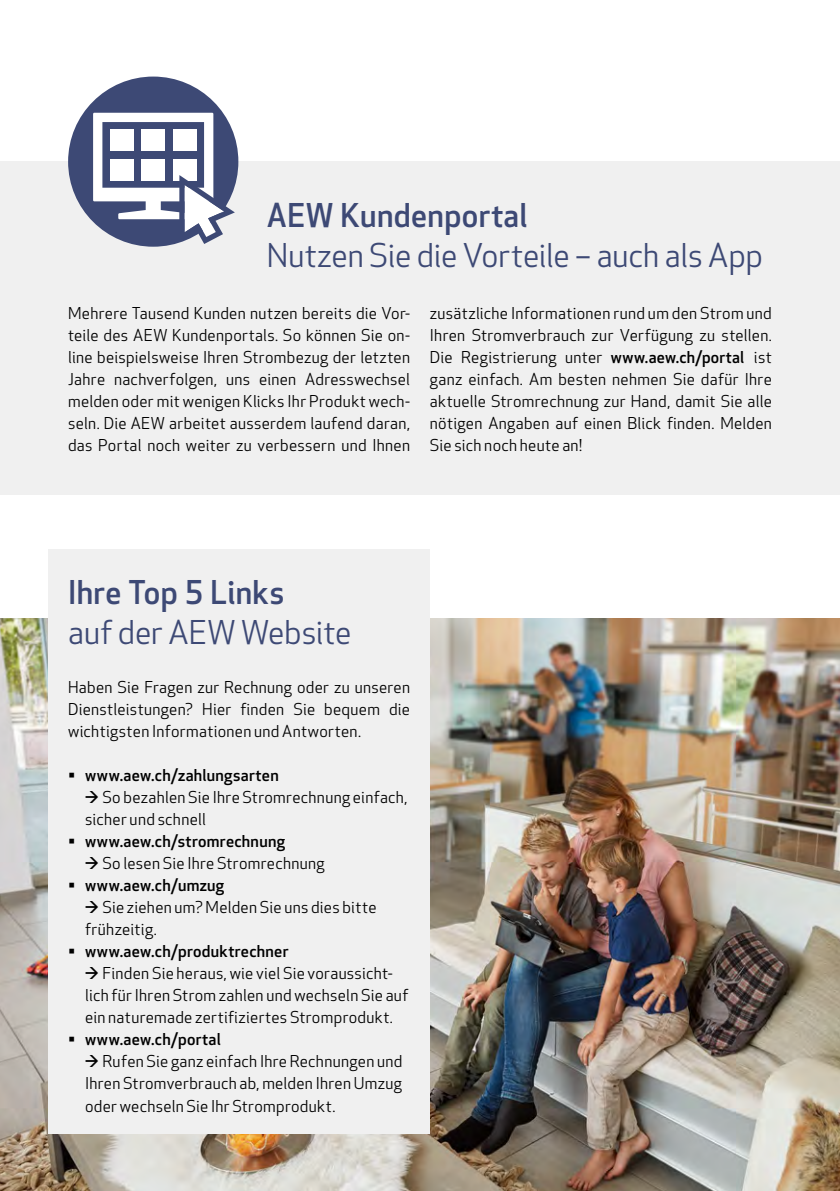
<style>
.page{position:relative;width:840px;height:1191px;background:#fff}
.page>*{position:absolute;margin:0;border:0;box-sizing:border-box;transform-origin:0 0}
._3_Titel{font:32px "Apex New";color:#3d4975}
._3_Titel-2{font:500 32px "Apex New";letter-spacing:.01em;color:#3d4975}
._1_Lauftext{font:16px/22px "Apex New";letter-spacing:.02em;color:#000;text-align:justify}
.t1{font:500 16px "Apex New";letter-spacing:.02em;color:#000}
.s1{font-weight:500}
</style>
<div class="page">
<img style="left:0;top:618px;width:839px;height:573px">
<div style="left:0;top:162px;width:839px;height:333px;background:#f0f0f0"></div>
<div style="left:68px;top:77px;width:170px;height:170px;background:#3d4975;border-radius:50%"></div>
<svg style="left:93px;top:113px;width:142px;height:131px"></svg>
<div style="left:48px;top:549px;width:381px;height:585px;background:#f0f0f0"></div>
<p class="_3_Titel-2" style="left:266px;top:197px;width:262px">AEW Kundenportal</p>
<p class="_3_Titel" style="left:266px;top:237px;width:497px">Nutzen Sie die Vorteile – auch als App</p>
<p class="_1_Lauftext" style="left:68px;top:303px;width:343px">Mehrere Tausend Kunden nutzen bereits die Vor&shy;teile des AEW Kundenportals. So können Sie on&shy;line beispielsweise Ihren Strombezug der letzten Jahre nachverfolgen, uns einen Adresswechsel melden oder mit wenigen Klicks Ihr Produkt wech&shy;seln. Die AEW arbeitet ausserdem laufend daran, das Portal noch weiter zu verbessern und Ihnen</p>
<p class="_1_Lauftext" style="left:429px;top:303px;width:343px">zusätzliche Informationen rund um den Strom und Ihren Stromverbrauch zur Verfügung zu stellen.<br>Die Registrierung unter <span class="s1">www.aew.ch/portal</span> ist ganz einfach. Am besten nehmen Sie dafür Ihre aktuelle Stromrechnung zur Hand, damit Sie alle nötigen Angaben auf einen Blick finden. Melden Sie sich noch heute an!</p>
<p class="_3_Titel-2" style="left:68px;top:574px;width:218px">Ihre Top 5 Links</p>
<p class="_3_Titel" style="left:68px;top:614px;width:285px">auf der AEW Website</p>
<p class="_1_Lauftext" style="left:68px;top:677px;width:343px">Haben Sie Fragen zur Rechnung oder zu unseren Dienstleistungen? Hier finden Sie bequem die wichtigsten Informationen und Antworten.</p>
<p class="t1" style="left:68px;top:766px;width:212px">▪ www.aew.ch/zahlungsarten</p>
<p class="_1_Lauftext" style="left:85px;top:787px;width:324px"><span class="s1">→</span> So bezahlen Sie Ihre Stromrechnung einfach, sicher und schnell</p>
<p class="t1" style="left:68px;top:832px;width:218px">▪ www.aew.ch/stromrechnung</p>
<p class="_1_Lauftext" style="left:85px;top:853px;width:241px"><span class="s1">→</span> So lesen Sie Ihre Stromrechnung</p>
<p class="t1" style="left:68px;top:876px;width:158px">▪ www.aew.ch/umzug</p>
<p class="_1_Lauftext" style="left:85px;top:897px;width:293px"><span class="s1">→</span> Sie ziehen um? Melden Sie uns dies bitte frühzeitig.</p>
<p class="t1" style="left:68px;top:942px;width:222px">▪ www.aew.ch/produktrechner</p>
<p class="_1_Lauftext" style="left:85px;top:963px;width:324px;text-align:left"><span class="s1">→</span> Finden Sie heraus, wie viel Sie voraussicht&shy;lich für Ihren Strom zahlen und wechseln Sie auf ein naturemade zertifiziertes Stromprodukt.</p>
<p class="t1" style="left:68px;top:1030px;width:154px">▪ www.aew.ch/portal</p>
<p class="_1_Lauftext" style="left:85px;top:1051px;width:318px"><span class="s1">→</span> Rufen Sie ganz einfach Ihre Rechnungen und Ihren Stromverbrauch ab, melden Ihren Umzug oder wechseln Sie Ihr Stromprodukt.</p>
</div>
